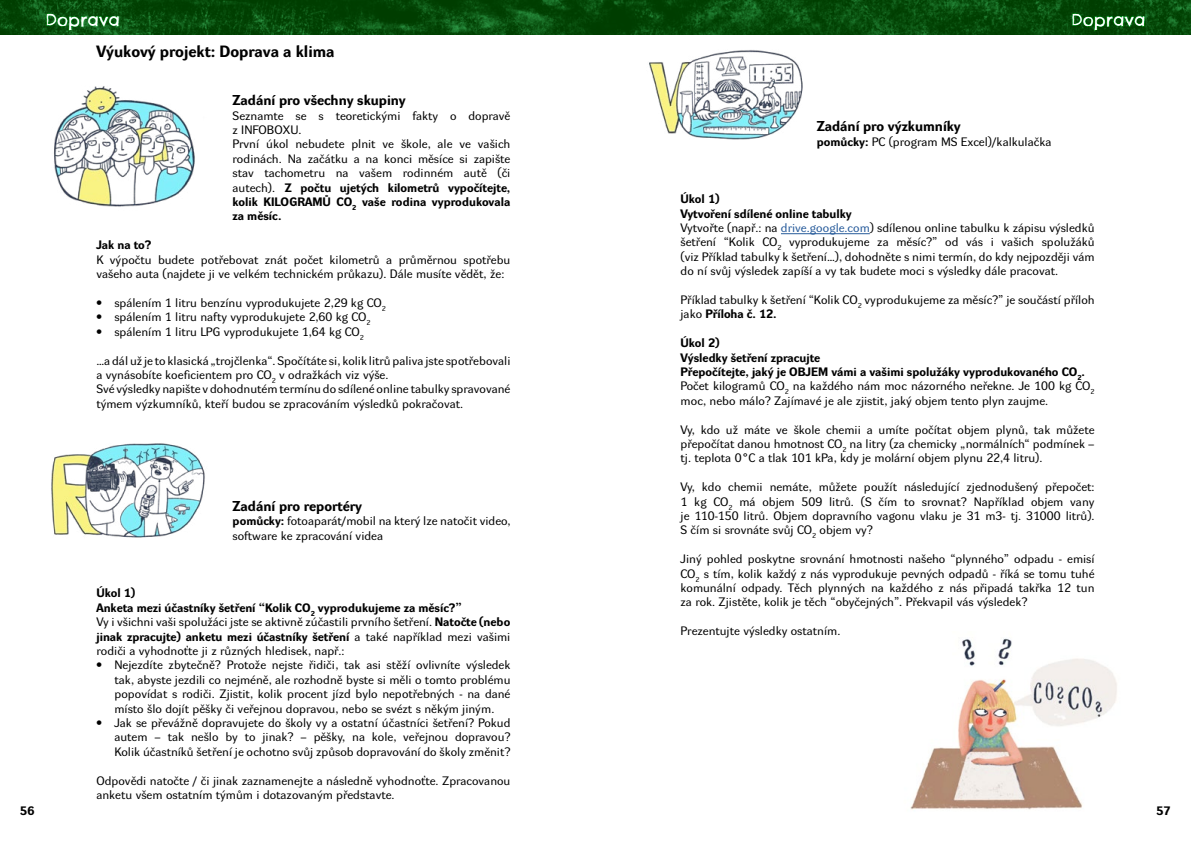
<style>
.page{position:relative;width:1191px;height:842px;background:#fff}
.page>*{position:absolute;margin:0;border:0;box-sizing:border-box;transform-origin:0 0}
.t1{font:17px "Chelsea Market";color:#fff}
.t2{font:700 16px "Dyna Grotesk RE";color:#000}
.t3{font:700 14px "Dyna Grotesk RE";color:#000}
.t4{font:12px/14.4px "Dyna Grotesk RE";color:#000}
.t5{font:700 12px "Dyna Grotesk RE";color:#000}
.s1{font-weight:700}
.s2{color:#275b9b}
</style>
<div class="page">
<img style="left:0;top:0;width:1191px;height:34px">
<img style="left:51px;top:443px;width:154px;height:95px">
<img style="left:649px;top:50px;width:154px;height:90px">
<hr style="left:781px;top:233px;width:89px;height:1px;background:#275b9b">
<img style="left:54px;top:86px;width:141px;height:121px">
<img style="left:910px;top:638px;width:207px;height:172px">
<h1 class="t1" style="left:45px;top:9px;width:76px">Doprava</h1>
<h1 class="t1" style="left:1071px;top:9px;width:76px">Doprava</h1>
<h2 class="t2" style="left:96px;top:42px;width:240px">Výukový projekt: Doprava a klima</h2>
<p class="t3" style="left:232px;top:92px;width:175px">Zadání pro všechny skupiny</p>
<p class="t4" style="left:232px;top:109px;width:279px">Seznamte se s teoretickými fakty o dopravě z INFOBOXU.<br>První úkol nebudete plnit ve škole, ale ve vašich rodinách. Na začátku a na konci měsíce si zapište stav tachometru na vašem rodinném autě (či autech). <span class="s1">Z počtu ujetých kilometrů vypočítejte, kolik KILOGRAMŮ CO</span><sub>2</sub> <span class="s1">vaše rodina vyprodukovala za měsíc.</span></p>
<p class="t5" style="left:96px;top:238px;width:56px">Jak na to?</p>
<p class="t4" style="left:96px;top:253px;width:415px">K výpočtu budete potřebovat znát počet kilometrů a průměrnou spotřebu vašeho auta (najdete ji ve velkém technickém průkazu). Dále musíte vědět, že:</p>
<p class="t4" style="left:96px;top:297px;width:291px">• spálením 1 litru benzínu vyprodukujete 2,29 kg CO<sub>2</sub></p>
<p class="t4" style="left:96px;top:311px;width:276px">• spálením 1 litru nafty vyprodukujete 2,60 kg CO<sub>2</sub></p>
<p class="t4" style="left:96px;top:325px;width:269px">• spálením 1 litru LPG vyprodukujete 1,64 kg CO<sub>2</sub></p>
<p class="t4" style="left:96px;top:354px;width:415px">…a dál už je to klasická „trojčlenka“. Spočítáte si, kolik litrů paliva jste spotřebovali a vynásobíte koeficientem pro CO<sub>2</sub> v odražkách viz výše.<br>Své výsledky napište v dohodnutém termínu do sdílené online tabulky spravované týmem výzkumníků, kteří budou se zpracováním výsledků pokračovat.</p>
<p class="t3" style="left:232px;top:498px;width:131px">Zadání pro reportéry</p>
<p class="t4" style="left:232px;top:515px;width:279px"><span class="s1">pomůcky:</span> fotoaparát/mobil na který lze natočit video, software ke zpracování videa</p>
<p class="t4" style="left:96px;top:587px;width:415px"><span class="s1">Úkol 1)<br>Anketa mezi účastníky šetření “Kolik CO</span><sub>2</sub> <span class="s1">vyprodukujeme za měsíc?”<br></span>Vy i všichni vaši spolužáci jste se aktivně zúčastili prvního šetření. <span class="s1">Natočte (nebo jinak zpracujte) anketu mezi účastníky šetření</span> a také například mezi vašimi rodiči a vyhodnoťte ji z různých hledisek, např.:</p>
<p class="t4" style="left:114px;top:659px;width:397px;text-align:justify;text-indent:-18px">• Nejezdíte zbytečně? Protože nejste řidiči, tak asi stěží ovlivníte výsledek tak, abyste jezdili co nejméně, ale rozhodně byste si měli o tomto problému popovídat s rodiči. Zjistit, kolik procent jízd bylo nepotřebných - na dané místo šlo dojít pěšky či veřejnou dopravou, nebo se svézt s někým jiným.</p>
<p class="t4" style="left:114px;top:717px;width:397px;text-align:justify;text-indent:-18px">• Jak se převážně dopravujete do školy vy a ostatní účastníci šetření? Pokud autem – tak nešlo by to jinak? – pěšky, na kole, veřejnou dopravou?<br>Kolik účastníků šetření je ochotno svůj způsob dopravování do školy změnit?</p>
<p class="t4" style="left:96px;top:774px;width:415px">Odpovědi natočte / či jinak zaznamenejte a následně vyhodnoťte. Zpracovanou anketu všem ostatním týmům i dotazovaným představte.</p>
<p class="t3" style="left:816px;top:118px;width:146px">Zadání pro výzkumníky</p>
<p class="t4" style="left:816px;top:135px;width:236px"><span class="s1">pomůcky:</span> PC (program MS Excel)/kalkulačka</p>
<p class="t4" style="left:680px;top:193px;width:415px"><span class="s1">Úkol 1)<br>Vytvoření sdílené online tabulky<br></span>Vytvořte (např.: na <span class="s2">drive.google.com</span>) sdílenou online tabulku k zápisu výsledků šetření “Kolik CO<sub>2</sub> vyprodukujeme za měsíc?” od vás i vašich spolužáků (viz Příklad tabulky k šetření…), dohodněte s nimi termín, do kdy nejpozději vám do ní svůj výsledek zapíší a vy tak budete moci s výsledky dále pracovat.</p>
<p class="t4" style="left:680px;top:294px;width:415px">Příklad tabulky k šetření “Kolik CO<sub>2</sub> vyprodukujeme za měsíc?” je součástí příloh jako <span class="s1">Příloha č. 12.</span></p>
<p class="t4" style="left:680px;top:337px;width:415px"><span class="s1">Úkol 2)<br>Výsledky šetření zpracujte<br>Přepočítejte, jaký je OBJEM vámi a vašimi spolužáky vyprodukovaného CO</span><sub>2</sub><span class="s1">.<br></span>Počet kilogramů CO<sub>2</sub> na každého nám moc názorného neřekne. Je 100 kg CO<sub>2 </sub>moc, nebo málo? Zajímavé je ale zjistit, jaký objem tento plyn zaujme.</p>
<p class="t4" style="left:680px;top:423px;width:415px;text-align:justify">Vy, kdo už máte ve škole chemii a umíte počítat objem plynů, tak můžete přepočítat danou hmotnost CO<sub>2</sub> na litry (za chemicky „normálních“ podmínek – tj. teplota 0°C a tlak 101 kPa, kdy je molární objem plynu 22,4 litru).</p>
<p class="t4" style="left:680px;top:481px;width:415px;text-align:justify">Vy, kdo chemii nemáte, můžete použít následující zjednodušený přepočet:<br>1 kg CO<sub>2</sub> má objem 509 litrů. (S čím to srovnat? Například objem vany je 110-150 litrů. Objem dopravního vagonu vlaku je 31 m3- tj. 31000 litrů).<br>S čím si srovnáte svůj CO<sub>2</sub> objem vy?</p>
<p class="t4" style="left:680px;top:553px;width:415px;text-align:justify">Jiný pohled poskytne srovnání hmotnosti našeho “plynného” odpadu - emisí CO<sub>2</sub> s tím, kolik každý z nás vyprodukuje pevných odpadů - říká se tomu tuhé komunální odpady. Těch plynných na každého z nás připadá takřka 12 tun za rok. Zjistěte, kolik je těch “obyčejných”. Překvapil vás výsledek?</p>
<p class="t4" style="left:680px;top:625px;width:161px">Prezentujte výsledky ostatním.</p>
<p class="t5" style="left:20px;top:804px;width:16px">56</p>
<p class="t5" style="left:1156px;top:804px;width:16px">57</p>
</div>
